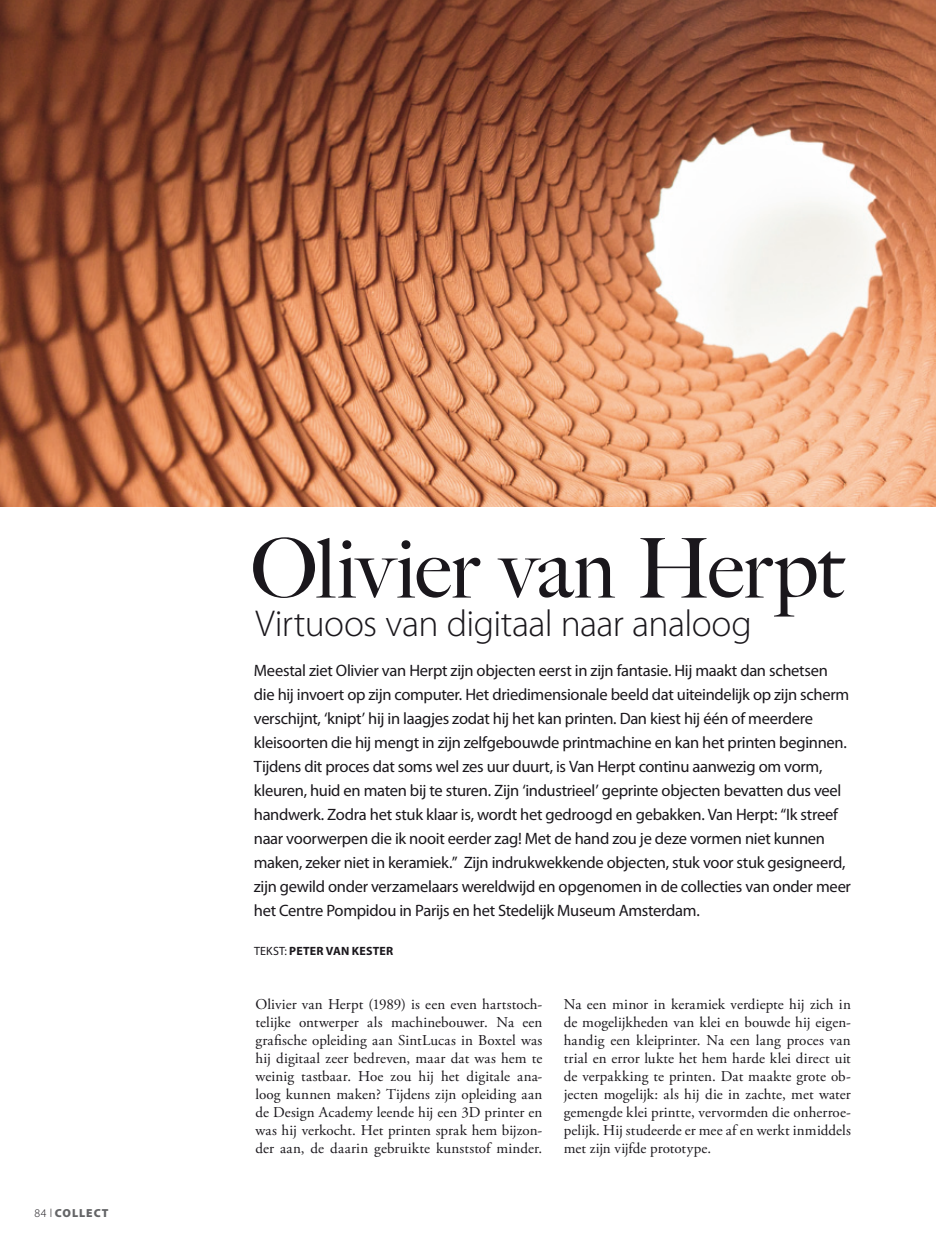
<style>
.page{position:relative;width:936px;height:1251px;background:#fff}
.page>*{position:absolute;margin:0;border:0;box-sizing:border-box;transform-origin:0 0}
.t1{font:500 82.5px "Big Caslon";letter-spacing:-.01em;color:#1a171c}
.t2{font:300 37.5px "Myriad Pro";letter-spacing:-.02em;color:#1a171c}
.t3{font:16.5px/24px "Myriad Pro";letter-spacing:-.02em;color:#1a171c}
.t4{font:15px/18px "Adobe Garamond Pro";color:#1a171c;text-align:justify}
.t5{font:700 12px "Myriad Pro";letter-spacing:.015em;color:#1a171c}
.t6{font:900 11.7px "Myriad Pro";letter-spacing:.08em;color:#646567}
.s1{font-weight:300;color:#1a171c}
.s2{font-weight:400}
</style>
<div class="page">
<img style="left:0;top:0;width:935px;height:506px">
<p class="t6" style="left:34px;top:1205px;width:75px"><span class="s1">84 l</span> COLLECT</p>
<h1 class="t1" style="left:251px;top:520px;width:594px">Olivier van Herpt</h1>
<h2 class="t2" style="left:255px;top:603px;width:497px">Virtuoos van digitaal naar analoog</h2>
<p class="t3" style="left:254px;top:658px;width:598px">Meestal ziet Olivier van Herpt zijn objecten eerst in zijn fantasie. Hij maakt dan schetsen die hij invoert op zijn computer. Het driedimensionale beeld dat uiteindelijk op zijn scherm verschijnt, ‘knipt’ hij in laagjes zodat hij het kan printen. Dan kiest hij één of meerdere kleisoorten die hij mengt in zijn zelfgebouwde printmachine en kan het printen beginnen.<br>Tijdens dit proces dat soms wel zes uur duurt, is Van Herpt continu aanwezig om vorm, kleuren, huid en maten bij te sturen. Zijn ‘industrieel’ geprinte objecten bevatten dus veel handwerk. Zodra het stuk klaar is, wordt het gedroogd en gebakken. Van Herpt: “Ik streef naar voorwerpen die ik nooit eerder zag! Met de hand zou je deze vormen niet kunnen maken, zeker niet in keramiek.” Zijn indrukwekkende objecten, stuk voor stuk gesigneerd, zijn gewild onder verzamelaars wereldwijd en opgenomen in de collecties van onder meer het Centre Pompidou in Parijs en het Stedelijk Museum Amsterdam.</p>
<p class="t5" style="left:254px;top:943px;width:141px"><span class="s2">tekst:</span> PETER VAN KESTER</p>
<p class="t4" style="left:255px;top:995px;width:288px">Olivier van Herpt (1989) is een even hartstoch&shy;telijke ontwerper als machinebouwer. Na een grafische opleiding aan SintLucas in Boxtel was hij digitaal zeer bedreven, maar dat was hem te weinig tastbaar. Hoe zou hij het digitale ana&shy;loog kunnen maken? Tijdens zijn opleiding aan de Design Academy leende hij een 3D printer en was hij verkocht. Het printen sprak hem bijzon&shy;der aan, de daarin gebruikte kunststof minder.</p>
<p class="t4" style="left:563px;top:995px;width:289px">Na een minor in keramiek verdiepte hij zich in de mogelijkheden van klei en bouwde hij eigen&shy;handig een kleiprinter. Na een lang proces van trial en error lukte het hem harde klei direct uit de verpakking te printen. Dat maakte grote ob&shy;jecten mogelijk: als hij die in zachte, met water gemengde klei printte, vervormden die onherroe&shy;pelijk. Hij studeerde er mee af en werkt inmiddels met zijn vijfde prototype.</p>
</div>
